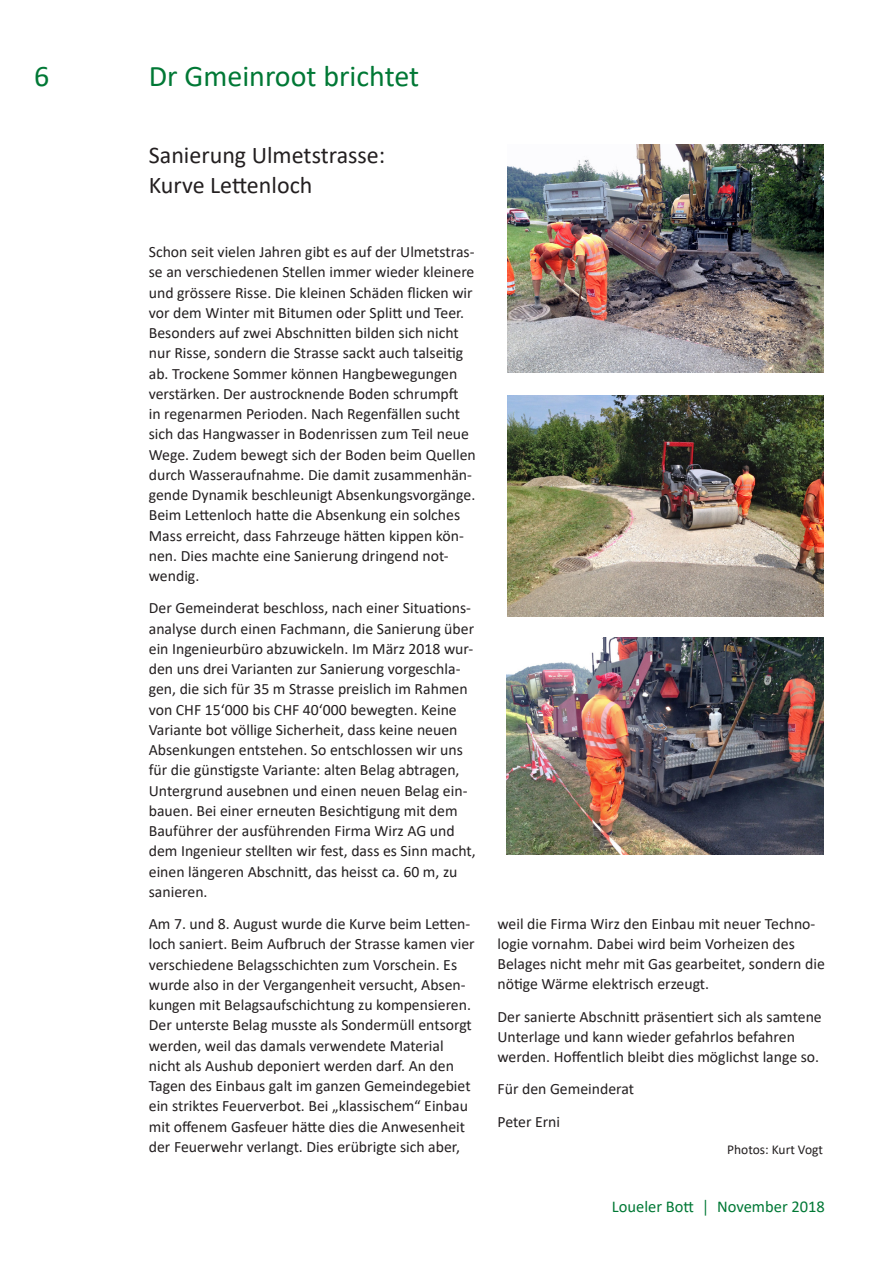
<style>
.page{position:relative;width:893px;height:1263px;background:#fff}
.page>*{position:absolute;margin:0;border:0;box-sizing:border-box;transform-origin:0 0}
.t1{font:30px "Calibri";color:#007835}
.t2{font:24px/30px "Calibri";color:#231f20}
.t3{font:16.5px "Calibri";color:#007835}
.t4{font:15.75px/20.2px "Calibri";color:#231f20}
.t5{font:13.5px "Calibri";color:#231f20}
</style>
<div class="page">
<img style="left:508px;top:145px;width:316px;height:228px">
<img style="left:508px;top:395px;width:315px;height:221px">
<img style="left:506px;top:638px;width:317px;height:216px">
<h1 class="t1" style="left:34px;top:55px;width:17px">6</h1>
<p class="t1" style="left:149px;top:55px;width:272px">Dr Gmeinroot brichtet</p>
<p class="t2" style="left:149px;top:139px;width:238px">Sanierung Ulmetstrasse:<br>Kurve Lettenloch</p>
<p class="t4" style="left:149px;top:241px;width:328px">Schon seit vielen Jahren gibt es auf der Ulmetstras&shy;se an verschiedenen Stellen immer wieder kleinere und grössere Risse. Die kleinen Schäden flicken wir vor dem Winter mit Bitumen oder Splitt und Teer.<br>Besonders auf zwei Abschnitten bilden sich nicht nur Risse, sondern die Strasse sackt auch talseitig ab. Trockene Sommer können Hangbewegungen verstärken. Der austrocknende Boden schrumpft<br>in regenarmen Perioden. Nach Regenfällen sucht sich das Hangwasser in Bodenrissen zum Teil neue Wege. Zudem bewegt sich der Boden beim Quellen durch Wasseraufnahme. Die damit zusammenhän&shy;gende Dynamik beschleunigt Absenkungsvorgänge.<br>Beim Lettenloch hatte die Absenkung ein solches Mass erreicht, dass Fahrzeuge hätten kippen kön&shy;nen. Dies machte eine Sanierung dringend not&shy;wendig.</p>
<p class="t4" style="left:149px;top:598px;width:328px">Der Gemeinderat beschloss, nach einer Situations&shy;analyse durch einen Fachmann, die Sanierung über ein Ingenieurbüro abzuwickeln. Im März 2018 wur&shy;den uns drei Varianten zur Sanierung vorgeschla&shy;gen, die sich für 35 m Strasse preislich im Rahmen von CHF 15‘000 bis CHF 40‘000 bewegten. Keine Variante bot völlige Sicherheit, dass keine neuen Absenkungen entstehen. So entschlossen wir uns für die günstigste Variante: alten Belag abtragen, Untergrund ausebnen und einen neuen Belag ein&shy;bauen. Bei einer erneuten Besichtigung mit dem Bauführer der ausführenden Firma Wirz AG und dem Ingenieur stellten wir fest, dass es Sinn macht, einen längeren Abschnitt, das heisst ca. 60 m, zu sanieren.</p>
<p class="t4" style="left:149px;top:913px;width:327px">Am 7. und 8. August wurde die Kurve beim Letten&shy;loch saniert. Beim Aufbruch der Strasse kamen vier verschiedene Belagsschichten zum Vorschein. Es wurde also in der Vergangenheit versucht, Absen&shy;kungen mit Belagsaufschichtung zu kompensieren.<br>Der unterste Belag musste als Sondermüll entsorgt werden, weil das damals verwendete Material nicht als Aushub deponiert werden darf. An den Tagen des Einbaus galt im ganzen Gemeindegebiet ein striktes Feuerverbot. Bei „klassischem“ Einbau mit offenem Gasfeuer hätte dies die Anwesenheit der Feuerwehr verlangt. Dies erübrigte sich aber,</p>
<p class="t4" style="left:497px;top:913px;width:329px">weil die Firma Wirz den Einbau mit neuer Techno&shy;logie vornahm. Dabei wird beim Vorheizen des Belages nicht mehr mit Gas gearbeitet, sondern die nötige Wärme elektrisch erzeugt.</p>
<p class="t4" style="left:497px;top:1006px;width:326px">Der sanierte Abschnitt präsentiert sich als samtene<br>Unterlage und kann wieder gefahrlos befahren werden. Hoffentlich bleibt dies möglichst lange so.</p>
<p class="t4" style="left:497px;top:1079px;width:138px">Für den Gemeinderat</p>
<p class="t4" style="left:497px;top:1111px;width:64px">Peter Erni</p>
<p class="t5" style="left:727px;top:1140px;width:97px">Photos: Kurt Vogt</p>
<p class="t3" style="left:612px;top:1195px;width:215px">Loueler Bott │ November 2018</p>
</div>
